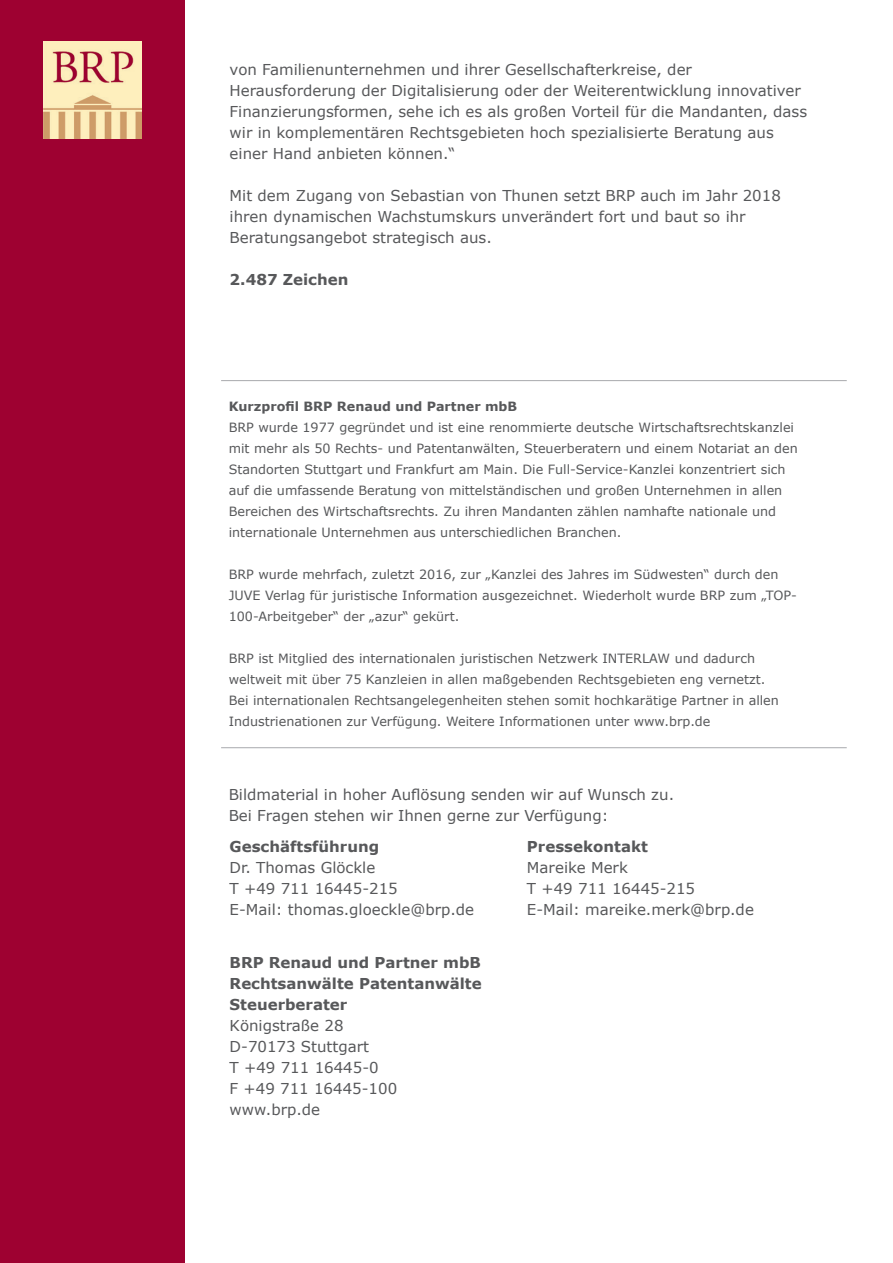
<style>
.page{position:relative;width:893px;height:1263px;background:#fff}
.page>*{position:absolute;margin:0;border:0;box-sizing:border-box;transform-origin:0 0}
.t1{font:15px/21px "Verdana";color:#57585a}
.t2{font:700 15px "Verdana";color:#57585a}
.t3{font:12.75px/21px "Verdana";color:#57585a}
.t4{font:700 12.75px "Verdana";color:#57585a}
</style>
<div class="page">
<div style="left:0;top:0;width:185px;height:1262px;background:#9e0131"></div>
<hr style="left:221px;top:747px;width:626px;height:1px;background:#a8a9ad">
<img style="left:43px;top:41px;width:98px;height:98px">
<hr style="left:221px;top:380px;width:626px;height:1px;background:#a8a9ad">
<p class="t1" style="left:230px;top:59px;width:579px">von Familienunternehmen und ihrer Gesellschafterkreise, der Herausforderung der Digitalisierung oder der Weiterentwicklung innovativer Finanzierungsformen, sehe ich es als großen Vorteil für die Mandanten, dass wir in komplementären Rechtsgebieten hoch spezialisierte Beratung aus einer Hand anbieten können.“</p>
<p class="t1" style="left:230px;top:185px;width:553px">Mit dem Zugang von Sebastian von Thunen setzt BRP auch im Jahr 2018 ihren dynamischen Wachstumskurs unverändert fort und baut so ihr<br>Beratungsangebot strategisch aus.</p>
<p class="t2" style="left:230px;top:269px;width:120px">2.487 Zeichen</p>
<p class="t4" style="left:229px;top:397px;width:290px">Kurzprofil BRP Renaud und Partner mbB</p>
<p class="t3" style="left:229px;top:417px;width:571px">BRP wurde 1977 gegründet und ist eine renommierte deutsche Wirtschaftsrechtskanzlei mit mehr als 50 Rechts- und Patentanwälten, Steuerberatern und einem Notariat an den Standorten Stuttgart und Frankfurt am Main. Die Full-Service-Kanzlei konzentriert sich auf die umfassende Beratung von mittelständischen und großen Unternehmen in allen Bereichen des Wirtschaftsrechts. Zu ihren Mandanten zählen namhafte nationale und internationale Unternehmen aus unterschiedlichen Branchen.</p>
<p class="t3" style="left:229px;top:564px;width:570px">BRP wurde mehrfach, zuletzt 2016, zur „Kanzlei des Jahres im Südwesten“ durch den<br>JUVE Verlag für juristische Information ausgezeichnet. Wiederholt wurde BRP zum „TOP-<br>100-Arbeitgeber“ der „azur“ gekürt.</p>
<p class="t3" style="left:229px;top:648px;width:552px">BRP ist Mitglied des internationalen juristischen Netzwerk INTERLAW und dadurch weltweit mit über 75 Kanzleien in allen maßgebenden Rechtsgebieten eng vernetzt.<br>Bei internationalen Rechtsangelegenheiten stehen somit hochkarätige Partner in allen Industrienationen zur Verfügung. Weitere Informationen unter www.brp.de</p>
<p class="t1" style="left:229px;top:783px;width:447px">Bildmaterial in hoher Auflösung senden wir auf Wunsch zu.</p>
<p class="t1" style="left:229px;top:804px;width:381px">Bei Fragen stehen wir Ihnen gerne zur Verfügung:</p>
<p class="t2" style="left:230px;top:836px;width:151px">Geschäftsführung</p>
<p class="t1" style="left:230px;top:857px;width:147px">Dr. Thomas Glöckle</p>
<p class="t1" style="left:230px;top:878px;width:170px">T +49 711 16445-215</p>
<p class="t1" style="left:230px;top:899px;width:246px">E-Mail: thomas.gloeckle@brp.de</p>
<p class="t2" style="left:230px;top:951px;width:253px">BRP Renaud und Partner mbB</p>
<p class="t2" style="left:230px;top:972px;width:254px">Rechtsanwälte Patentanwälte</p>
<p class="t2" style="left:230px;top:993px;width:119px">Steuerberater</p>
<p class="t1" style="left:230px;top:1014px;width:115px">Königstraße 28</p>
<p class="t1" style="left:230px;top:1035px;width:141px">D-70173 Stuttgart</p>
<p class="t1" style="left:230px;top:1056px;width:151px">T +49 711 16445-0</p>
<p class="t1" style="left:230px;top:1077px;width:169px">F +49 711 16445-100</p>
<p class="t1" style="left:230px;top:1098px;width:92px">www.brp.de</p>
<p class="t2" style="left:527px;top:836px;width:122px">Pressekontakt</p>
<p class="t1" style="left:527px;top:857px;width:102px">Mareike Merk</p>
<p class="t1" style="left:527px;top:878px;width:170px">T +49 711 16445-215</p>
<p class="t1" style="left:527px;top:899px;width:228px">E-Mail: mareike.merk@brp.de</p>
</div>
